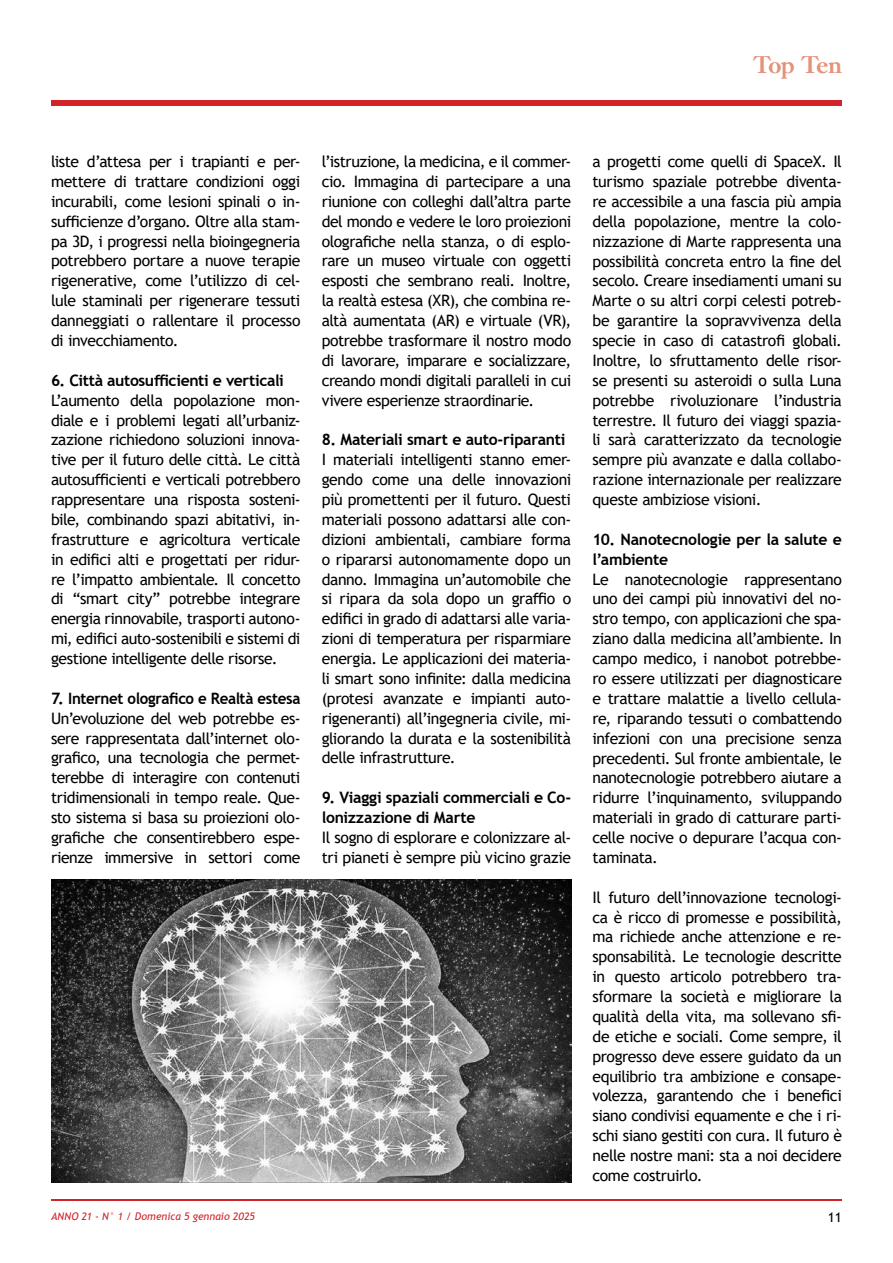
<style>
.page{position:relative;width:893px;height:1263px;background:#fff}
.page>*{position:absolute;margin:0;border:0;box-sizing:border-box;transform-origin:0 0}
.t1{font:500 24px "Caslon Book BE";letter-spacing:-.06em;color:#e5927a}
.t2{font:15.75px/20px "Trebuchet MS";letter-spacing:-.025em;color:#000;text-align:justify}
.t3{font:700 15.75px/20px "Trebuchet MS";letter-spacing:-.02em;color:#000}
.t4{font:13.5px "Trebuchet MS";color:#000}
.t5{font:italic 10.5px "Trebuchet MS";letter-spacing:.005em;color:#d2232a}
</style>
<div class="page">
<hr style="left:51px;top:1199px;width:791px;height:1px;background:#d2232a">
<div style="left:51px;top:100px;width:791px;height:5px;background:#d2232a"></div>
<img style="left:51px;top:879px;width:520px;height:303px">
<h1 class="t1" style="left:753px;top:51px;width:90px">Top Ten</h1>
<p class="t2" style="left:51px;top:151px;width:251px">liste d’attesa per i trapianti e per&shy;mettere di trattare condizioni oggi incurabili, come lesioni spinali o in&shy;sufficienze d’organo. Oltre alla stam&shy;pa 3D, i progressi nella bioingegneria potrebbero portare a nuove terapie rigenerative, come l’utilizzo di cel&shy;lule staminali per rigenerare tessuti danneggiati o rallentare il processo di invecchiamento.</p>
<p class="t3" style="left:51px;top:370px;width:234px">6. Città autosufficienti e verticali</p>
<p class="t2" style="left:51px;top:390px;width:251px">L’aumento della popolazione mon&shy;diale e i problemi legati all’urbaniz&shy;zazione richiedono soluzioni innova&shy;tive per il futuro delle città. Le città autosufficienti e verticali potrebbero rappresentare una risposta sosteni&shy;bile, combinando spazi abitativi, in&shy;frastrutture e agricoltura verticale in edifici alti e progettati per ridur&shy;re l’impatto ambientale. Il concetto di “smart city” potrebbe integrare energia rinnovabile, trasporti autono&shy;mi, edifici auto-sostenibili e sistemi di gestione intelligente delle risorse.</p>
<p class="t3" style="left:51px;top:688px;width:251px">7. Internet olografico e Realtà estesa</p>
<p class="t2" style="left:51px;top:708px;width:251px">Un’evoluzione del web potrebbe es&shy;sere rappresentata dall’internet olo&shy;grafico, una tecnologia che permet&shy;terebbe di interagire con contenuti tridimensionali in tempo reale. Que&shy;sto sistema si basa su proiezioni olo&shy;grafiche che consentirebbero espe&shy;rienze immersive in settori come</p>
<p class="t2" style="left:322px;top:151px;width:251px">l’istruzione, la medicina, e il commer&shy;cio. Immagina di partecipare a una riunione con colleghi dall’altra parte del mondo e vedere le loro proiezioni olografiche nella stanza, o di esplo&shy;rare un museo virtuale con oggetti esposti che sembrano reali. Inoltre, la realtà estesa (XR), che combina re&shy;altà aumentata (AR) e virtuale (VR), potrebbe trasformare il nostro modo di lavorare, imparare e socializzare, creando mondi digitali paralleli in cui vivere esperienze straordinarie.</p>
<p class="t3" style="left:322px;top:430px;width:245px">8. Materiali smart e auto-riparanti</p>
<p class="t2" style="left:322px;top:450px;width:251px">I materiali intelligenti stanno emer&shy;gendo come una delle innovazioni più promettenti per il futuro. Questi materiali possono adattarsi alle con&shy;dizioni ambientali, cambiare forma o ripararsi autonomamente dopo un danno. Immagina un’automobile che si ripara da sola dopo un graffio o edifici in grado di adattarsi alle varia&shy;zioni di temperatura per risparmiare energia. Le applicazioni dei materia&shy;li smart sono infinite: dalla medicina (protesi avanzate e impianti auto&shy;rigeneranti) all’ingegneria civile, mi&shy;gliorando la durata e la sostenibilità delle infrastrutture.</p>
<p class="t3" style="left:322px;top:788px;width:251px">9. Viaggi spaziali commerciali e Co&shy;lonizzazione di Marte</p>
<p class="t2" style="left:322px;top:827px;width:251px">Il sogno di esplorare e colonizzare al&shy;tri pianeti è sempre più vicino grazie</p>
<p class="t5" style="left:51px;top:1209px;width:205px">ANNO 21 - N° 1 / Domenica 5 gennaio 2025</p>
<p class="t2" style="left:592px;top:151px;width:251px">a progetti come quelli di SpaceX. Il turismo spaziale potrebbe diventa&shy;re accessibile a una fascia più ampia della popolazione, mentre la colo&shy;nizzazione di Marte rappresenta una possibilità concreta entro la fine del secolo. Creare insediamenti umani su Marte o su altri corpi celesti potreb&shy;be garantire la sopravvivenza della specie in caso di catastrofi globali.<br>Inoltre, lo sfruttamento delle risor&shy;se presenti su asteroidi o sulla Luna potrebbe rivoluzionare l’industria terrestre. Il futuro dei viaggi spazia&shy;li sarà caratterizzato da tecnologie sempre più avanzate e dalla collabo&shy;razione internazionale per realizzare queste ambiziose visioni.</p>
<p class="t3" style="left:592px;top:529px;width:251px">10. Nanotecnologie per la salute e l’ambiente</p>
<p class="t2" style="left:592px;top:569px;width:251px">Le nanotecnologie rappresentano uno dei campi più innovativi del no&shy;stro tempo, con applicazioni che spa&shy;ziano dalla medicina all’ambiente. In campo medico, i nanobot potrebbe&shy;ro essere utilizzati per diagnosticare e trattare malattie a livello cellula&shy;re, riparando tessuti o combattendo infezioni con una precisione senza precedenti. Sul fronte ambientale, le nanotecnologie potrebbero aiutare a ridurre l’inquinamento, sviluppando materiali in grado di catturare parti&shy;celle nocive o depurare l’acqua con&shy;taminata.</p>
<p class="t2" style="left:592px;top:887px;width:251px">Il futuro dell’innovazione tecnologi&shy;ca è ricco di promesse e possibilità, ma richiede anche attenzione e re&shy;sponsabilità. Le tecnologie descritte in questo articolo potrebbero tra&shy;sformare la società e migliorare la qualità della vita, ma sollevano sfi&shy;de etiche e sociali. Come sempre, il progresso deve essere guidato da un equilibrio tra ambizione e consape&shy;volezza, garantendo che i benefici siano condivisi equamente e che i ri&shy;schi siano gestiti con cura. Il futuro è nelle nostre mani: sta a noi decidere come costruirlo.</p>
<p class="t4" style="left:828px;top:1208px;width:16px">11</p>
</div>
